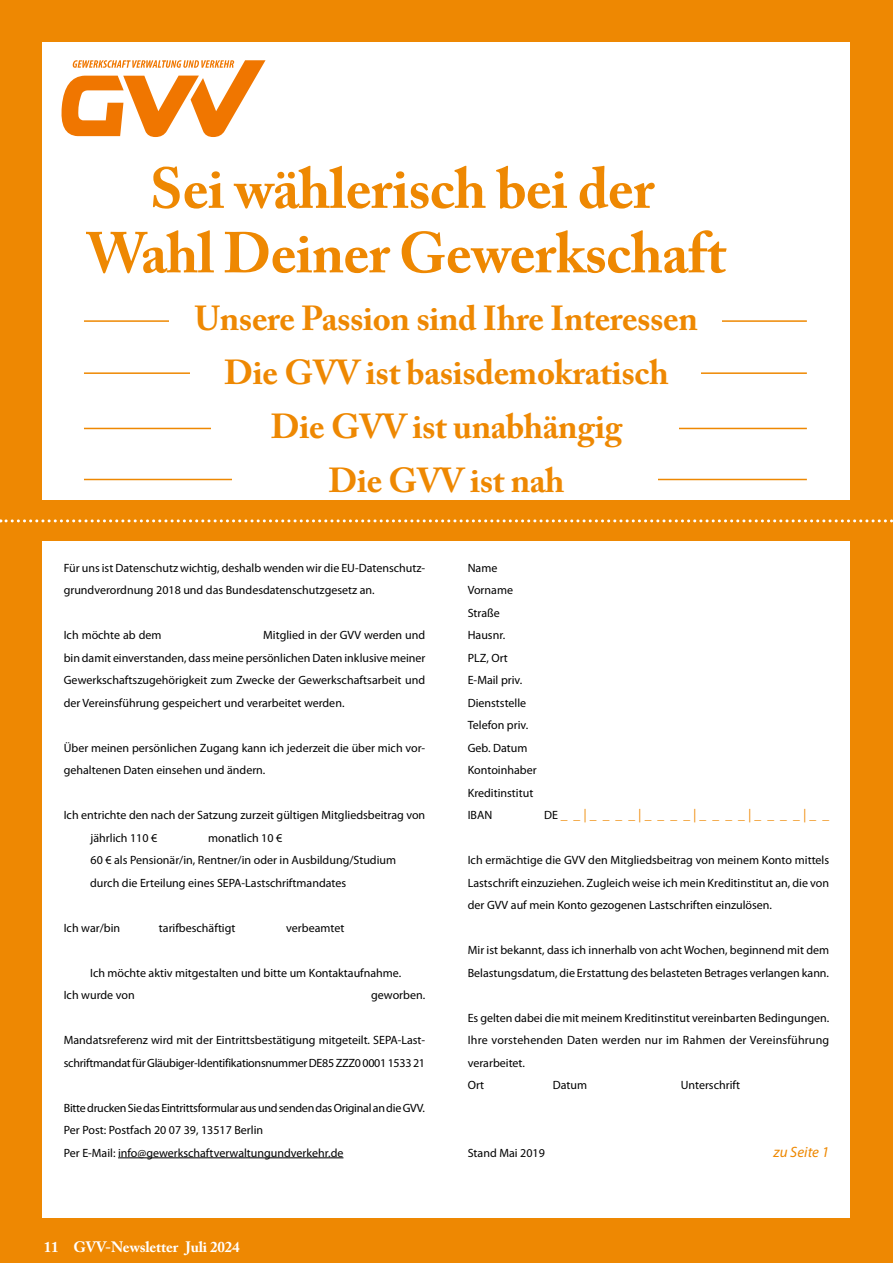
<style>
.page{position:relative;width:893px;height:1263px;background:#ee8802}
.page>*{position:absolute;margin:0;border:0;box-sizing:border-box;transform-origin:0 0}
.H1-UE_sei_waehlerisch_gvv_werbung{font:700 57px/64.5px "Adobe Caslon Pro";letter-spacing:-.01em;color:#ee8802;text-align:center}
.P-Formular-Heading{font:700 34.5px "Adobe Caslon Pro";letter-spacing:-.01em;color:#ee8802}
.t1{font:700 15px "Adobe Caslon Pro";letter-spacing:-.01em;color:#fff}
.gruppen{font:italic 15px "Myriad Pro";color:#ee8802}
.IBAN{font:condensed 13.5px "Myriad Pro";color:#ee8802}
.gruppen-2{font:12px/22.5px "Myriad Pro";color:#000}
.gruppen-3{font:12px "Myriad Pro";letter-spacing:-.025em;color:#000}
.Ort__Datum__Unterschrift{font:12px "Myriad Pro";color:#000}
.IBAN-2{font:12px "Myriad Pro";color:#000}
.s1{font-stretch:normal;font-size:12px;color:#000}
</style>
<div class="page">
<div style="left:43px;top:43px;width:807px;height:457px;background:#fff"></div>
<svg style="left:0;top:519px;width:893px;height:3px"></svg>
<hr style="left:84px;top:320px;width:723px;height:2px;background:#ee8802">
<div style="left:169px;top:302px;width:553px;height:40px;background:#fff"></div>
<hr style="left:84px;top:372px;width:723px;height:2px;background:#ee8802">
<div style="left:190px;top:353px;width:511px;height:40px;background:#fff"></div>
<hr style="left:84px;top:428px;width:723px;height:1px;background:#ee8802">
<div style="left:212px;top:408px;width:467px;height:40px;background:#fff"></div>
<hr style="left:84px;top:479px;width:723px;height:1px;background:#ee8802">
<div style="left:233px;top:459px;width:425px;height:40px;background:#fff"></div>
<svg style="left:61px;top:60px;width:204px;height:77px"></svg>
<div style="left:43px;top:541px;width:807px;height:676px;background:#fff"></div>
<hr style="left:118px;top:1157px;width:225px;height:1px;background:#000">
<h1 class="H1-UE_sei_waehlerisch_gvv_werbung" style="left:87px;top:156px;width:641px">Sei wählerisch bei der<br>Wahl Deiner Gewerkschaft</h1>
<p class="P-Formular-Heading" style="left:195px;top:297px;width:505px">Unsere Passion sind Ihre Interessen</p>
<p class="P-Formular-Heading" style="left:224px;top:352px;width:446px">Die GVV ist basisdemokratisch</p>
<p class="P-Formular-Heading" style="left:271px;top:406px;width:353px">Die GVV ist unabhängig</p>
<p class="P-Formular-Heading" style="left:328px;top:460px;width:238px">Die GVV ist nah</p>
<p class="gruppen-2" style="left:64px;top:556px;width:363px">Für uns ist Datenschutz wichtig, deshalb wenden wir die EU-Datenschutz&shy;grundverordnung 2018 und das Bundesdatenschutzgesetz an.</p>
<p class="gruppen-2" style="left:64px;top:624px;width:99px">Ich möchte ab dem</p>
<p class="gruppen-2" style="left:64px;top:624px;width:363px;text-align:justify;text-indent:199px">Mitglied in der GVV werden und bin damit einverstanden, dass meine persönlichen Daten inklusive meiner Gewerkschaftszugehörigkeit zum Zwecke der Gewerkschaftsarbeit und der Vereinsführung gespeichert und verarbeitet werden.</p>
<p class="gruppen-2" style="left:64px;top:736px;width:363px">Über meinen persönlichen Zugang kann ich jederzeit die über mich vor&shy;gehaltenen Daten einsehen und ändern.</p>
<p class="gruppen-2" style="left:64px;top:804px;width:363px">Ich entrichte den nach der Satzung zurzeit gültigen Mitgliedsbeitrag von</p>
<p class="gruppen-2" style="left:91px;top:826px;width:68px">jährlich 110 €</p>
<p class="gruppen-2" style="left:208px;top:826px;width:76px">monatlich 10 €</p>
<p class="gruppen-2" style="left:91px;top:849px;width:307px">60 € als Pensionär/in, Rentner/in oder in Ausbildung/Studium</p>
<p class="gruppen-2" style="left:90px;top:871px;width:258px">durch die Erteilung eines SEPA-Lastschriftmandates</p>
<p class="gruppen-2" style="left:64px;top:916px;width:58px">Ich war/bin</p>
<p class="gruppen-2" style="left:159px;top:916px;width:78px">tarifbeschäftigt</p>
<p class="gruppen-2" style="left:286px;top:916px;width:60px">verbeamtet</p>
<p class="gruppen-2" style="left:90px;top:961px;width:313px">Ich möchte aktiv mitgestalten und bitte um Kontaktaufnahme.</p>
<p class="gruppen-2" style="left:64px;top:984px;width:72px">Ich wurde von</p>
<p class="gruppen-2" style="left:371px;top:984px;width:55px">geworben.</p>
<p class="gruppen-2" style="left:64px;top:1029px;width:363px">Mandatsreferenz wird mit der Eintrittsbestätigung mitgeteilt. SEPA-Last&shy;schriftmandat für Gläubiger-Identifikationsnummer DE85 ZZZ0 0001 1533 21</p>
<p class="gruppen-3" style="left:64px;top:1100px;width:363px">Bitte drucken Sie das Eintrittsformular aus und senden das Original an die GVV.</p>
<p class="gruppen-2" style="left:64px;top:1119px;width:201px">Per Post: Postfach 20 07 39, 13517 Berlin</p>
<p class="gruppen-2" style="left:64px;top:1141px;width:281px">Per E-Mail: info@gewerkschaftverwaltungundverkehr.de</p>
<p class="t1" style="left:44px;top:1238px;width:197px">11 GVV-Newsletter Juli 2024</p>
<p class="gruppen-2" style="left:468px;top:556px;width:31px">Name</p>
<p class="gruppen-2" style="left:468px;top:579px;width:47px">Vorname</p>
<p class="gruppen-2" style="left:468px;top:601px;width:34px">Straße</p>
<p class="gruppen-2" style="left:468px;top:624px;width:39px">Hausnr.</p>
<p class="gruppen-2" style="left:468px;top:646px;width:42px">PLZ, Ort</p>
<p class="gruppen-2" style="left:468px;top:669px;width:56px">E-Mail priv.</p>
<p class="gruppen-2" style="left:468px;top:691px;width:60px">Dienststelle</p>
<p class="gruppen-2" style="left:468px;top:714px;width:62px">Telefon priv.</p>
<p class="gruppen-2" style="left:468px;top:736px;width:61px">Geb. Datum</p>
<p class="gruppen-2" style="left:468px;top:759px;width:70px">Kontoinhaber</p>
<p class="gruppen-2" style="left:468px;top:781px;width:67px">Kreditinstitut</p>
<p class="IBAN-2" style="left:468px;top:808px;width:26px">IBAN</p>
<p class="IBAN" style="left:544px;top:806px;width:286px"><span class="s1">DE</span> _ _ | _ _ _ _ | _ _ _ _ | _ _ _ _ | _ _ _ _ | _ _</p>
<p class="gruppen-2" style="left:468px;top:849px;width:363px;text-align:justify">Ich ermächtige die GVV den Mitgliedsbeitrag von meinem Konto mittels Lastschrift einzuziehen. Zugleich weise ich mein Kreditinstitut an, die von der GVV auf mein Konto gezogenen Lastschriften einzulösen.</p>
<p class="gruppen-2" style="left:468px;top:939px;width:363px">Mir ist bekannt, dass ich innerhalb von acht Wochen, beginnend mit dem<br>Belastungsdatum, die Erstattung des belasteten Betrages verlangen kann.</p>
<p class="gruppen-2" style="left:468px;top:1006px;width:363px">Es gelten dabei die mit meinem Kreditinstitut vereinbarten Bedingungen.</p>
<p class="gruppen-2" style="left:468px;top:1029px;width:363px">Ihre vorstehenden Daten werden nur im Rahmen der Vereinsführung verarbeitet.</p>
<p class="Ort__Datum__Unterschrift" style="left:468px;top:1078px;width:18px">Ort</p>
<p class="Ort__Datum__Unterschrift" style="left:553px;top:1078px;width:36px">Datum</p>
<p class="Ort__Datum__Unterschrift" style="left:681px;top:1078px;width:61px">Unterschrift</p>
<p class="gruppen-2" style="left:468px;top:1141px;width:79px">Stand Mai 2019</p>
<p class="gruppen" style="left:773px;top:1142px;width:57px">zu Seite 1</p>
</div>
